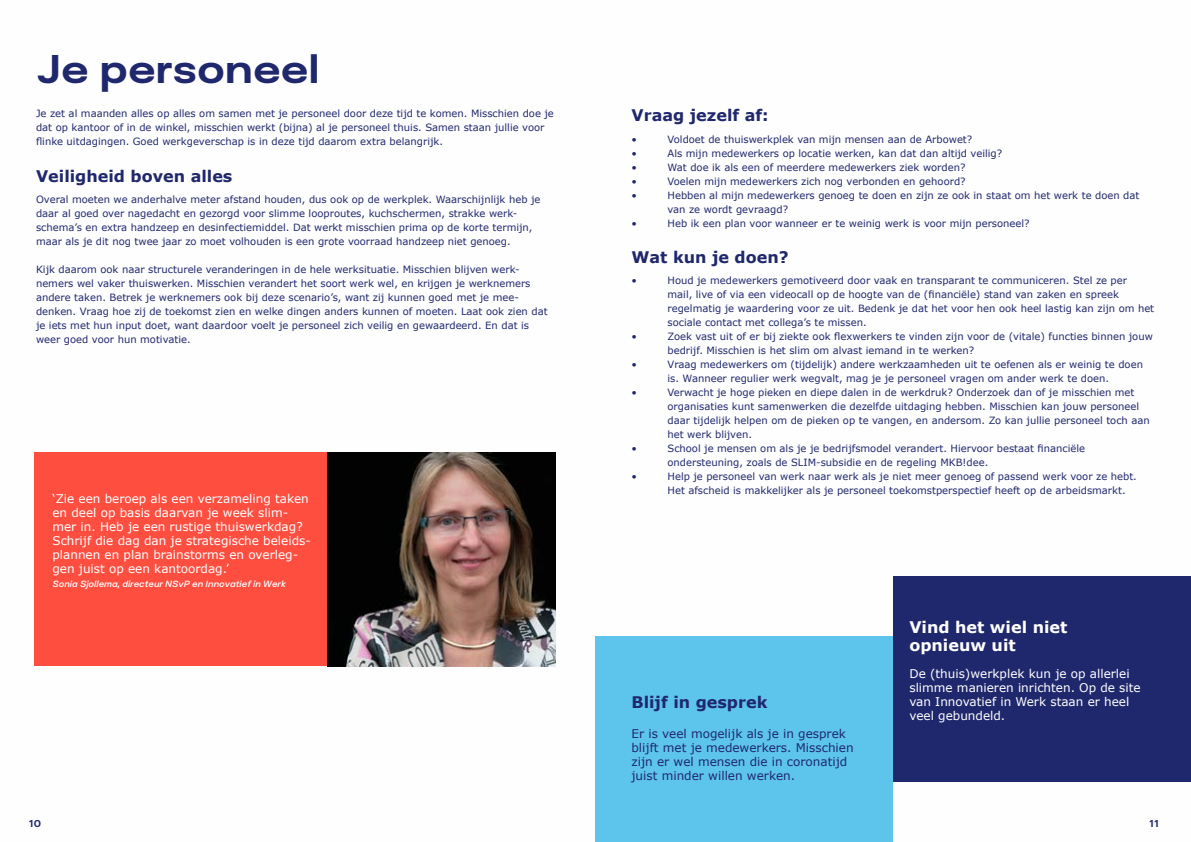
<style>
.page{position:relative;width:1191px;height:842px;background:#fff}
.page>*{position:absolute;margin:0;border:0;box-sizing:border-box;transform-origin:0 0}
.t1{font:40px "Plaid Trial L";color:#20286d}
.t2{font:700 16px "Verdana";color:#20286d}
.t3{font:700 16px/18px "Verdana";color:#fff}
.t4{font:12px/14px "Verdana";color:#fff}
.t5{font:12px/14px "Verdana";color:#20286d}
.t6{font:10px/14px "Verdana";color:#20286d}
.t7{font:10px "Plaid Trial L";color:#20286d}
.t8{font:9px "Plaid Trial M Italic";color:#fff}
</style>
<div class="page">
<div style="left:893px;top:576px;width:298px;height:206px;background:#20286d"></div>
<div style="left:595px;top:636px;width:298px;height:206px;background:#5dc5ec"></div>
<div style="left:34px;top:453px;width:382px;height:213px;background:#fe4e40"></div>
<img style="left:328px;top:453px;width:228px;height:213px">
<h1 class="t1" style="left:36px;top:54px;width:285px">Je personeel</h1>
<p class="t6" style="left:36px;top:106px;width:519px">Je zet al maanden alles op alles om samen met je personeel door deze tijd te komen. Misschien doe je dat op kantoor of in de winkel, misschien werkt (bijna) al je personeel thuis. Samen staan jullie voor flinke uitdagingen. Goed werkgeverschap is in deze tijd daarom extra belangrijk.</p>
<h2 class="t2" style="left:36px;top:164px;width:198px">Veiligheid boven alles</h2>
<p class="t6" style="left:36px;top:192px;width:506px">Overal moeten we anderhalve meter afstand houden, dus ook op de werkplek. Waarschijnlijk heb je daar al goed over nagedacht en gezorgd voor slimme looproutes, kuchschermen, strakke werk&shy;schema’s en extra handzeep en desinfectiemiddel. Dat werkt misschien prima op de korte termijn, maar als je dit nog twee jaar zo moet volhouden is een grote voorraad handzeep niet genoeg.</p>
<p class="t6" style="left:36px;top:262px;width:513px">Kijk daarom ook naar structurele veranderingen in de hele werksituatie. Misschien blijven werk&shy;nemers wel vaker thuiswerken. Misschien verandert het soort werk wel, en krijgen je werknemers andere taken. Betrek je werknemers ook bij deze scenario’s, want zij kunnen goed met je mee&shy;denken. Vraag hoe zij de toekomst zien en welke dingen anders kunnen of moeten. Laat ook zien dat je iets met hun input doet, want daardoor voelt je personeel zich veilig en gewaardeerd. En dat is weer goed voor hun motivatie.</p>
<p class="t4" style="left:52px;top:492px;width:260px">‘Zie een beroep als een verzameling taken en deel op basis daarvan je week slim&shy;mer in. Heb je een rustige thuiswerkdag?<br>Schrijf die dag dan je strategische beleids&shy;plannen en plan brainstorms en overleg&shy;gen juist op een kantoordag.’</p>
<p class="t8" style="left:52px;top:581px;width:235px">Sonia Sjollema, directeur NSvP en Innovatief in Werk</p>
<h2 class="t2" style="left:631px;top:104px;width:139px">Vraag jezelf af:</h2>
<p class="t6" style="left:631px;top:132px;width:7px">•</p>
<p class="t6" style="left:667px;top:132px;width:306px">Voldoet de thuiswerkplek van mijn mensen aan de Arbowet?</p>
<p class="t6" style="left:631px;top:146px;width:7px">•</p>
<p class="t6" style="left:667px;top:146px;width:336px">Als mijn medewerkers op locatie werken, kan dat dan altijd veilig?</p>
<p class="t6" style="left:631px;top:160px;width:7px">•</p>
<p class="t6" style="left:667px;top:160px;width:299px">Wat doe ik als een of meerdere medewerkers ziek worden?</p>
<p class="t6" style="left:631px;top:174px;width:7px">•</p>
<p class="t6" style="left:667px;top:174px;width:300px">Voelen mijn medewerkers zich nog verbonden en gehoord?</p>
<p class="t6" style="left:631px;top:188px;width:7px">•</p>
<p class="t6" style="left:667px;top:188px;width:473px">Hebben al mijn medewerkers genoeg te doen en zijn ze ook in staat om het werk te doen dat van ze wordt gevraagd?</p>
<p class="t6" style="left:631px;top:216px;width:7px">•</p>
<p class="t6" style="left:667px;top:216px;width:364px">Heb ik een plan voor wanneer er te weinig werk is voor mijn personeel?</p>
<h2 class="t2" style="left:631px;top:245px;width:159px">Wat kun je doen?</h2>
<p class="t6" style="left:631px;top:273px;width:7px">•</p>
<p class="t6" style="left:667px;top:273px;width:488px">Houd je medewerkers gemotiveerd door vaak en transparant te communiceren. Stel ze per mail, live of via een videocall op de hoogte van de (financiële) stand van zaken en spreek regelmatig je waardering voor ze uit. Bedenk je dat het voor hen ook heel lastig kan zijn om het sociale contact met collega’s te missen.</p>
<p class="t6" style="left:631px;top:329px;width:7px">•</p>
<p class="t6" style="left:667px;top:329px;width:487px">Zoek vast uit of er bij ziekte ook flexwerkers te vinden zijn voor de (vitale) functies binnen jouw bedrijf. Misschien is het slim om alvast iemand in te werken?</p>
<p class="t6" style="left:631px;top:357px;width:7px">•</p>
<p class="t6" style="left:667px;top:357px;width:477px">Vraag medewerkers om (tijdelijk) andere werkzaamheden uit te oefenen als er weinig te doen is. Wanneer regulier werk wegvalt, mag je je personeel vragen om ander werk te doen.</p>
<p class="t6" style="left:631px;top:385px;width:7px">•</p>
<p class="t6" style="left:667px;top:385px;width:484px">Verwacht je hoge pieken en diepe dalen in de werkdruk? Onderzoek dan of je misschien met organisaties kunt samenwerken die dezelfde uitdaging hebben. Misschien kan jouw personeel daar tijdelijk helpen om de pieken op te vangen, en andersom. Zo kan jullie personeel toch aan het werk blijven.</p>
<p class="t6" style="left:631px;top:441px;width:7px">•</p>
<p class="t6" style="left:667px;top:441px;width:419px">School je mensen om als je je bedrijfsmodel verandert. Hiervoor bestaat financiële ondersteuning, zoals de SLIM-subsidie en de regeling MKB!dee.</p>
<p class="t6" style="left:631px;top:469px;width:7px">•</p>
<p class="t6" style="left:667px;top:469px;width:471px">Help je personeel van werk naar werk als je niet meer genoeg of passend werk voor ze hebt.<br>Het afscheid is makkelijker als je personeel toekomstperspectief heeft op de arbeidsmarkt.</p>
<h2 class="t2" style="left:631px;top:691px;width:137px">Blijf in gesprek</h2>
<p class="t5" style="left:631px;top:726px;width:224px">Er is veel mogelijk als je in gesprek blijft met je medewerkers. Misschien zijn er wel mensen die in coronatijd juist minder willen werken.</p>
<h2 class="t3" style="left:909px;top:617px;width:160px">Vind het wiel niet opnieuw uit</h2>
<p class="t4" style="left:909px;top:666px;width:233px">De (thuis)werkplek kun je op allerlei slimme manieren inrichten. Op de site van Innovatief in Werk staan er heel veel gebundeld.</p>
<p class="t7" style="left:29px;top:820px;width:14px">10</p>
<p class="t7" style="left:1149px;top:820px;width:11px">11</p>
</div>
